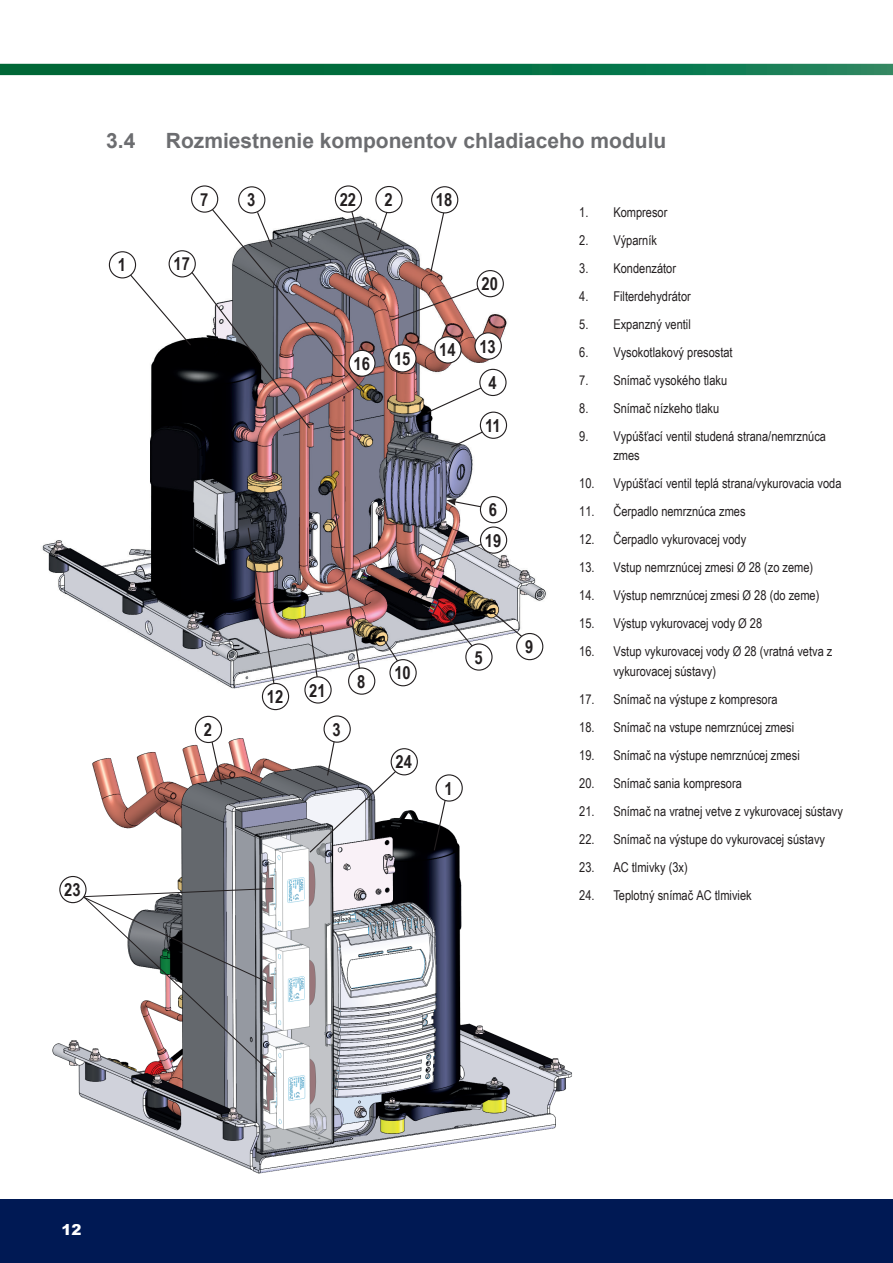
<style>
.page{position:relative;width:893px;height:1263px;background:#fff}
.page>*{position:absolute;margin:0;border:0;box-sizing:border-box;transform-origin:0 0}
.t1{font:700 21px "Arial";color:#6c6d70}
.t2{font:700 18px "Arial Narrow";color:#231f20}
.t3{font:900 15px "Arial";color:#fff}
.t4{font:13.5px/19.5px "Arial Narrow";color:#231f20}
</style>
<div class="page">
<svg style="left:0;top:64px;width:893px;height:11px"></svg>
<div style="left:0;top:1199px;width:893px;height:64px;background:#001954"></div>
<img style="left:52px;top:731px;width:520px;height:443px">
<div style="left:60px;top:876px;width:26px;height:27px;background:#fff;border-radius:50%"></div>
<div style="left:59px;top:876px;width:28px;height:27px;border:1px solid #231f20;border-radius:50%"></div>
<svg style="left:78px;top:888px;width:198px;height:190px"></svg>
<div style="left:195px;top:716px;width:27px;height:26px;background:#fff;border-radius:50%"></div>
<div style="left:195px;top:716px;width:27px;height:27px;border:1px solid #231f20;border-radius:50%"></div>
<div style="left:324px;top:716px;width:26px;height:26px;background:#fff;border-radius:50%"></div>
<div style="left:324px;top:715px;width:27px;height:28px;border:1px solid #231f20;border-radius:50%"></div>
<svg style="left:211px;top:740px;width:12px;height:46px"></svg>
<svg style="left:433px;top:786px;width:16px;height:66px"></svg>
<div style="left:436px;top:775px;width:26px;height:26px;background:#fff;border-radius:50%"></div>
<div style="left:435px;top:774px;width:28px;height:28px;border:1px solid #231f20;border-radius:50%"></div>
<img style="left:42px;top:251px;width:504px;height:448px">
<div style="left:109px;top:252px;width:27px;height:26px;background:#fff;border-radius:50%"></div>
<div style="left:109px;top:251px;width:27px;height:27px;border:1px solid #231f20;border-radius:50%"></div>
<div style="left:480px;top:369px;width:26px;height:26px;background:#fff;border-radius:50%"></div>
<div style="left:479px;top:369px;width:28px;height:27px;border:1px solid #231f20;border-radius:50%"></div>
<svg style="left:436px;top:604px;width:46px;height:54px"></svg>
<div style="left:466px;top:644px;width:26px;height:26px;background:#fff;border-radius:50%"></div>
<div style="left:465px;top:643px;width:28px;height:28px;border:1px solid #231f20;border-radius:50%"></div>
<div style="left:191px;top:185px;width:27px;height:28px;border:1px solid #231f20;border-radius:50%"></div>
<img style="left:331px;top:486px;width:30px;height:188px">
<div style="left:349px;top:668px;width:26px;height:26px;background:#fff;border-radius:50%"></div>
<div style="left:348px;top:667px;width:27px;height:28px;border:1px solid #231f20;border-radius:50%"></div>
<svg style="left:383px;top:639px;width:23px;height:35px"></svg>
<div style="left:390px;top:660px;width:26px;height:26px;background:#fff;border-radius:50%"></div>
<div style="left:389px;top:659px;width:28px;height:27px;border:1px solid #231f20;border-radius:50%"></div>
<svg style="left:490px;top:610px;width:37px;height:31px"></svg>
<div style="left:517px;top:633px;width:26px;height:27px;background:#fff;border-radius:50%"></div>
<div style="left:516px;top:633px;width:27px;height:27px;border:1px solid #231f20;border-radius:50%"></div>
<svg style="left:247px;top:526px;width:30px;height:170px"></svg>
<div style="left:262px;top:683px;width:27px;height:27px;background:#fff;border-radius:50%"></div>
<div style="left:262px;top:683px;width:27px;height:27px;border:1px solid #231f20;border-radius:50%"></div>
<div style="left:480px;top:412px;width:26px;height:26px;background:#fff;border-radius:50%"></div>
<div style="left:480px;top:412px;width:27px;height:27px;border:1px solid #231f20;border-radius:50%"></div>
<div style="left:431px;top:186px;width:27px;height:27px;border:1px solid #231f20;border-radius:50%"></div>
<div style="left:335px;top:185px;width:27px;height:28px;border:1px solid #231f20;border-radius:50%"></div>
<div style="left:238px;top:186px;width:27px;height:28px;border:1px solid #231f20;border-radius:50%"></div>
<div style="left:375px;top:186px;width:28px;height:27px;border:1px solid #231f20;border-radius:50%"></div>
<svg style="left:446px;top:498px;width:41px;height:11px"></svg>
<div style="left:480px;top:497px;width:27px;height:26px;background:#fff;border-radius:50%"></div>
<div style="left:480px;top:496px;width:27px;height:27px;border:1px solid #231f20;border-radius:50%"></div>
<svg style="left:475px;top:333px;width:26px;height:26px"></svg>
<div style="left:474px;top:332px;width:28px;height:28px;border:1px solid #231f20;border-radius:50%"></div>
<div style="left:480px;top:527px;width:27px;height:26px;background:#fff;border-radius:50%"></div>
<div style="left:480px;top:526px;width:27px;height:28px;border:1px solid #231f20;border-radius:50%"></div>
<svg style="left:431px;top:543px;width:51px;height:19px"></svg>
<svg style="left:309px;top:630px;width:12px;height:50px"></svg>
<div style="left:305px;top:677px;width:26px;height:26px;background:#fff;border-radius:50%"></div>
<div style="left:304px;top:676px;width:28px;height:27px;border:1px solid #231f20;border-radius:50%"></div>
<svg style="left:477px;top:271px;width:26px;height:26px"></svg>
<div style="left:477px;top:270px;width:27px;height:27px;border:1px solid #231f20;border-radius:50%"></div>
<svg style="left:124px;top:199px;width:373px;height:250px"></svg>
<div style="left:391px;top:749px;width:26px;height:26px;background:#fff;border-radius:50%"></div>
<div style="left:391px;top:748px;width:27px;height:27px;border:1px solid #231f20;border-radius:50%"></div>
<svg style="left:308px;top:740px;width:89px;height:114px"></svg>
<h2 class="t2" style="left:64px;top:876px;width:18px">23</h2>
<h1 class="t1" style="left:106px;top:125px;width:31px">3.4</h1>
<h1 class="t1" style="left:166px;top:125px;width:502px">Rozmiestnenie komponentov chladiaceho modulu</h1>
<h2 class="t2" style="left:118px;top:251px;width:10px">1</h2>
<h2 class="t2" style="left:200px;top:186px;width:10px">7</h2>
<h2 class="t2" style="left:173px;top:250px;width:18px">17</h2>
<h2 class="t2" style="left:247px;top:186px;width:10px">3</h2>
<h2 class="t2" style="left:340px;top:186px;width:18px">22</h2>
<h2 class="t2" style="left:384px;top:186px;width:10px">2</h2>
<h2 class="t2" style="left:436px;top:186px;width:18px">18</h2>
<h2 class="t2" style="left:482px;top:270px;width:18px">20</h2>
<h2 class="t2" style="left:353px;top:350px;width:18px">16</h2>
<h2 class="t2" style="left:394px;top:345px;width:18px">15</h2>
<h2 class="t2" style="left:439px;top:336px;width:18px">14</h2>
<h2 class="t2" style="left:479px;top:333px;width:18px">13</h2>
<h2 class="t2" style="left:488px;top:369px;width:10px">4</h2>
<h2 class="t2" style="left:485px;top:412px;width:17px">11</h2>
<h2 class="t2" style="left:489px;top:496px;width:10px">6</h2>
<h2 class="t2" style="left:485px;top:527px;width:18px">19</h2>
<h2 class="t2" style="left:267px;top:683px;width:18px">12</h2>
<h2 class="t2" style="left:309px;top:676px;width:18px">21</h2>
<h2 class="t2" style="left:204px;top:716px;width:10px">2</h2>
<h2 class="t2" style="left:333px;top:716px;width:10px">3</h2>
<h2 class="t2" style="left:357px;top:668px;width:10px">8</h2>
<h2 class="t2" style="left:394px;top:659px;width:18px">10</h2>
<h2 class="t2" style="left:396px;top:748px;width:18px">24</h2>
<h2 class="t2" style="left:474px;top:644px;width:10px">5</h2>
<h2 class="t2" style="left:445px;top:774px;width:10px">1</h2>
<h2 class="t2" style="left:525px;top:633px;width:10px">9</h2>
<p class="t4" style="left:579px;top:202px;width:90px">1. Kompresor</p>
<p class="t4" style="left:579px;top:230px;width:79px">2. Výparník</p>
<p class="t4" style="left:579px;top:258px;width:98px">3. Kondenzátor</p>
<p class="t4" style="left:579px;top:286px;width:113px">4. Filterdehydrátor</p>
<p class="t4" style="left:579px;top:314px;width:113px">5. Expanzný ventil</p>
<p class="t4" style="left:579px;top:342px;width:155px">6. Vysokotlakový presostat</p>
<p class="t4" style="left:579px;top:370px;width:149px">7. Snímač vysokého tlaku</p>
<p class="t4" style="left:579px;top:398px;width:141px">8. Snímač nízkeho tlaku</p>
<p class="t4" style="left:613px;top:426px;width:214px;text-indent:-34px">9. Vypúšťací ventil studená strana/nemrznúca zmes</p>
<p class="t4" style="left:579px;top:473px;width:264px">10. Vypúšťací ventil teplá strana/vykurovacia voda</p>
<p class="t4" style="left:579px;top:501px;width:168px">11. Čerpadlo nemrznúca zmes</p>
<p class="t4" style="left:579px;top:529px;width:168px">12. Čerpadlo vykurovacej vody</p>
<p class="t4" style="left:579px;top:557px;width:235px">13. Vstup nemrznúcej zmesi Ø 28 (zo zeme)</p>
<p class="t4" style="left:579px;top:585px;width:242px">14. Výstup nemrznúcej zmesi Ø 28 (do zeme)</p>
<p class="t4" style="left:579px;top:613px;width:184px">15. Výstup vykurovacej vody Ø 28</p>
<p class="t4" style="left:613px;top:641px;width:221px;text-indent:-34px">16. Vstup vykurovacej vody Ø 28 (vratná vetva z vykurovacej sústavy)</p>
<p class="t4" style="left:579px;top:689px;width:200px">17. Snímač na výstupe z kompresora</p>
<p class="t4" style="left:579px;top:717px;width:216px">18. Snímač na vstupe nemrznúcej zmesi</p>
<p class="t4" style="left:579px;top:745px;width:222px">19. Snímač na výstupe nemrznúcej zmesi</p>
<p class="t4" style="left:579px;top:773px;width:164px">20. Snímač sania kompresora</p>
<p class="t4" style="left:579px;top:801px;width:265px">21. Snímač na vratnej vetve z vykurovacej sústavy</p>
<p class="t4" style="left:579px;top:829px;width:247px">22. Snímač na výstupe do vykurovacej sústavy</p>
<p class="t4" style="left:579px;top:857px;width:110px">23. AC tlmivky (3x)</p>
<p class="t4" style="left:579px;top:885px;width:174px">24. Teplotný snímač AC tlmiviek</p>
<p class="t3" style="left:62px;top:1218px;width:22px">12</p>
</div>
